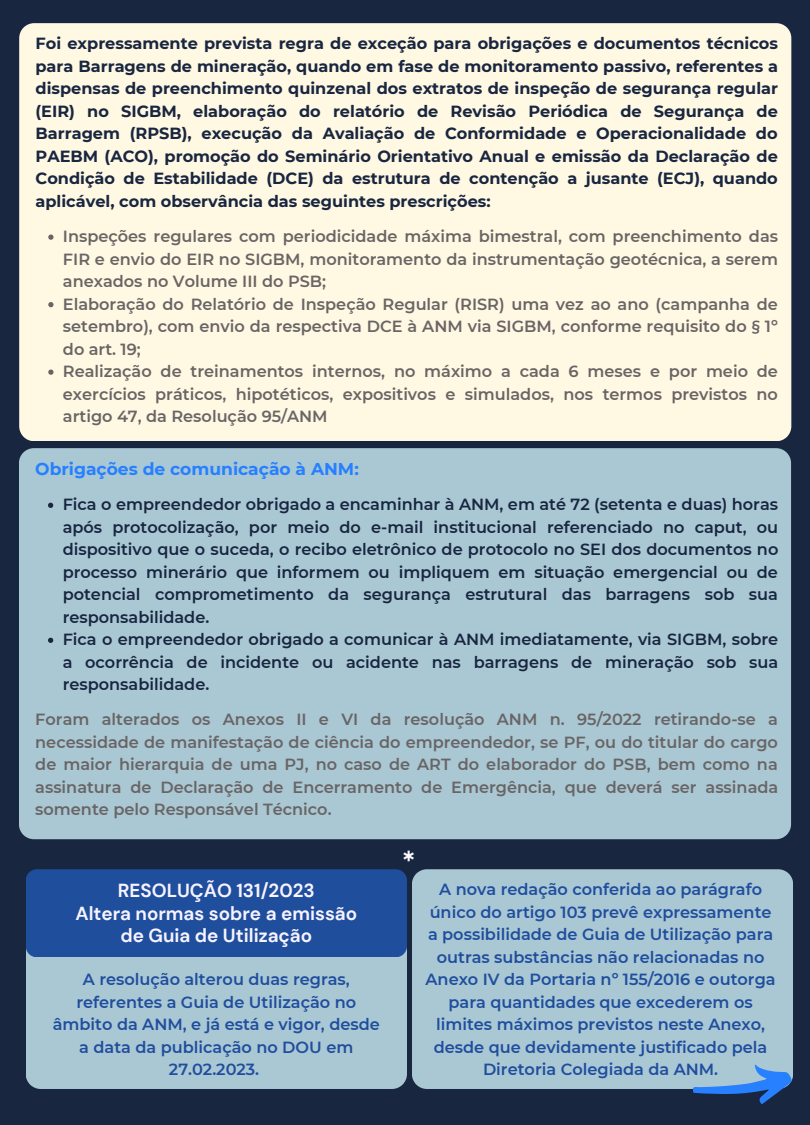
<style>
.page{position:relative;width:810px;height:1125px;background:#192640}
.page>*{position:absolute;margin:0;border:0;box-sizing:border-box;transform-origin:0 0}
.t1{font:600 27.1px "Montserrat";color:#fdfcff}
.t2{font:700 18.9px/22.5px "DM Sans";color:#f7f3ff;text-align:center}
.t3{font:700 17.1px "Montserrat";color:#2680ff}
.t4{font:600 16.1px/22.5px "Montserrat";color:#696565}
.t5{font:700 16.1px/22.5px "Montserrat";color:#192640;text-align:justify}
.t6{font:600 16.1px/22.5px "Montserrat";color:#192640}
.t7{font:600 16.1px/22.5px "Montserrat";color:#1f4e9d;text-align:center}
</style>
<div class="page">
<div style="left:19px;top:23px;width:772px;height:417px;background:#fff8e3"></div>
<svg style="left:48px;top:235px;width:6px;height:5px"></svg>
<svg style="left:48px;top:302px;width:6px;height:5px"></svg>
<svg style="left:48px;top:370px;width:6px;height:5px"></svg>
<div style="left:19px;top:448px;width:772px;height:391px;background:#aac7d4"></div>
<svg style="left:48px;top:503px;width:5px;height:5px"></svg>
<svg style="left:48px;top:638px;width:5px;height:5px"></svg>
<div style="left:26px;top:957px;width:381px;height:132px;background:#aac7d4"></div>
<div style="left:26px;top:869px;width:381px;height:88px;background:#1f4e9d"></div>
<div style="left:412px;top:869px;width:381px;height:220px;background:#aac7d4"></div>
<svg style="left:692px;top:1063px;width:101px;height:41px"></svg>
<p class="t5" style="left:36px;top:32px;width:744px">Foi expressamente prevista regra de exceção para obrigações e documentos técnicos para Barragens de mineração, quando em fase de monitoramento passivo, referentes a dispensas de preenchimento quinzenal dos extratos de inspeção de segurança regular (EIR) no SIGBM, elaboração do relatório de Revisão Periódica de Segurança de Barragem (RPSB), execução da Avaliação de Conformidade e Operacionalidade do PAEBM (ACO), promoção do Seminário Orientativo Anual e emissão da Declaração de Condição de Estabilidade (DCE) da estrutura de contenção a jusante (ECJ), quando aplicável, com observância das seguintes prescrições:</p>
<p class="t4" style="left:63px;top:225px;width:717px">Inspeções regulares com periodicidade máxima bimestral, com preenchimento das FIR e envio do EIR no SIGBM, monitoramento da instrumentação geotécnica, a serem anexados no Volume III do PSB;<br>Elaboração do Relatório de Inspeção Regular (RISR) uma vez ao ano (campanha de setembro), com envio da respectiva DCE à ANM via SIGBM, conforme requisito do § 1º do art. 19;<br>Realização de treinamentos internos, no máximo a cada 6 meses e por meio de exercícios práticos, hipotéticos, expositivos e simulados, nos termos previstos no artigo 47, da Resolução 95/ANM</p>
<p class="t3" style="left:35px;top:458px;width:325px">Obrigações de comunicação à ANM:</p>
<p class="t6" style="left:63px;top:493px;width:717px">Fica o empreendedor obrigado a encaminhar à ANM, em até 72 (setenta e duas) horas após protocolização, por meio do e-mail institucional referenciado no caput, ou dispositivo que o suceda, o recibo eletrônico de protocolo no SEI dos documentos no processo minerário que informem ou impliquem em situação emergencial ou de potencial comprometimento da segurança estrutural das barragens sob sua responsabilidade.<br>Fica o empreendedor obrigado a comunicar à ANM imediatamente, via SIGBM, sobre a ocorrência de incidente ou acidente nas barragens de mineração sob sua responsabilidade.</p>
<p class="t4" style="left:35px;top:708px;width:745px;text-align:justify">Foram alterados os Anexos II e VI da resolução ANM n. 95/2022 retirando-se a necessidade de manifestação de ciência do empreendedor, se PF, ou do titular do cargo de maior hierarquia de uma PJ, no caso de ART do elaborador do PSB, bem como na assinatura de Declaração de Encerramento de Emergência, que deverá ser assinada somente pelo Responsável Técnico.</p>
<p class="t2" style="left:75px;top:879px;width:283px">RESOLUÇÃO 131/2023<br>Altera normas sobre a emissão de Guia de Utilização</p>
<p class="t7" style="left:53px;top:968px;width:329px">A resolução alterou duas regras, referentes a Guia de Utilização no âmbito da ANM, e já está e vigor, desde a data da publicação no DOU em<br>27.02.2023.</p>
<h1 class="t1" style="left:403px;top:845px;width:13px">*</h1>
<p class="t7" style="left:426px;top:878px;width:352px">A nova redação conferida ao parágrafo único do artigo 103 prevê expressamente a possibilidade de Guia de Utilização para outras substâncias não relacionadas no Anexo IV da Portaria nº 155/2016 e outorga para quantidades que excederem os limites máximos previstos neste Anexo, desde que devidamente justificado pela Diretoria Colegiada da ANM.</p>
</div>
